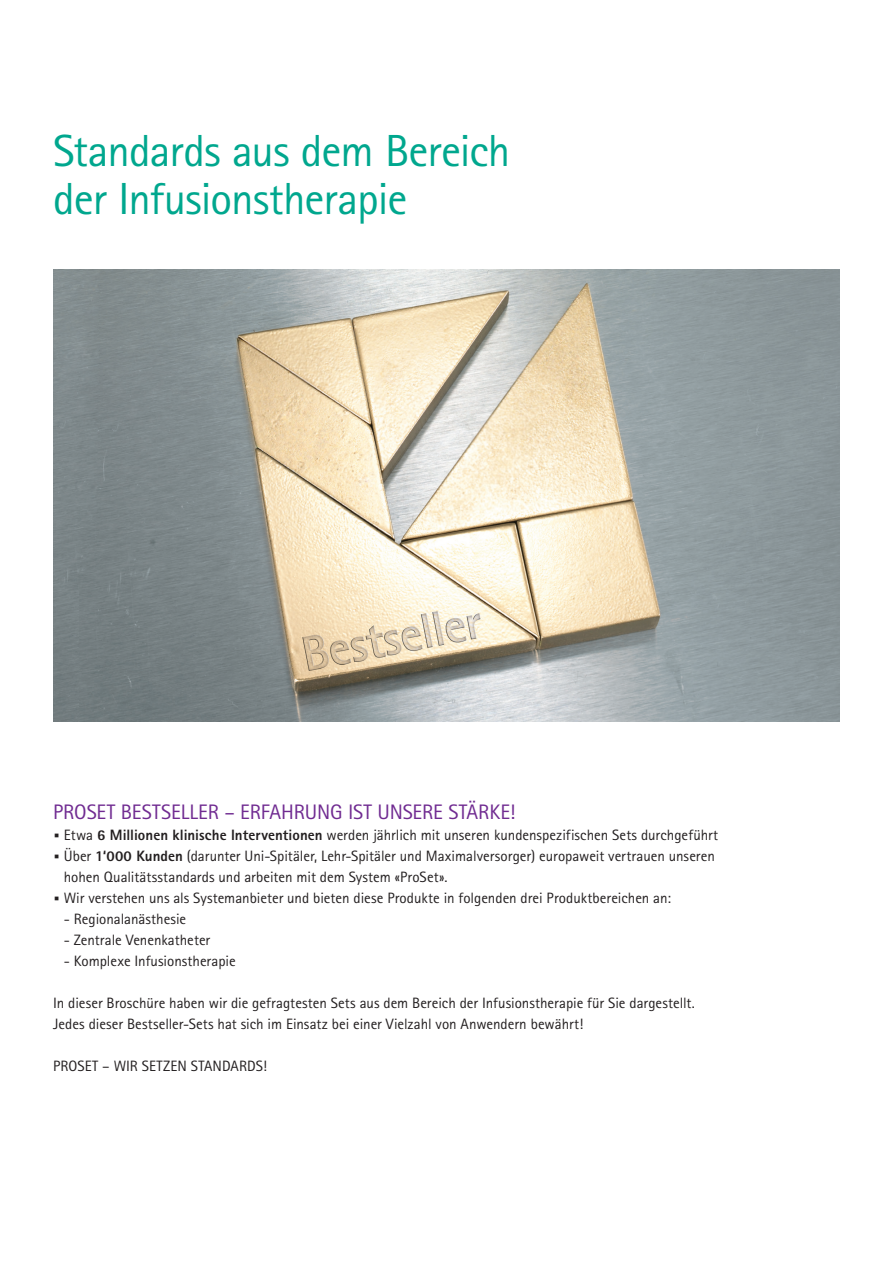
<style>
.page{position:relative;width:893px;height:1263px;background:#fff}
.page>*{position:absolute;margin:0;border:0;box-sizing:border-box;transform-origin:0 0}
.t1{font:45px/48px "Rotis Sans Serif Pro";letter-spacing:-.02em;color:#00a78e}
.t2{font:21px "Rotis Sans Serif Pro";letter-spacing:-.01em;color:#702b91}
.t3{font:15px/21px "Rotis Sans Serif Pro";color:#231f20}
.s1{font-weight:800;font-size:30px}
.s2{font-weight:800}
</style>
<div class="page">
<img style="left:53px;top:269px;width:787px;height:453px">
<h1 class="t1" style="left:53px;top:127px;width:459px">Standards aus dem Bereich der Infusionstherapie</h1>
<h2 class="t2" style="left:53px;top:800px;width:464px">PROSET BESTSELLER – ERFAHRUNG IST UNSERE STÄRKE!</h2>
<p class="t3" style="left:53px;top:825px;width:667px"><span class="s1">·</span> Etwa <span class="s2">6 Millionen klinische Interventionen</span> werden jährlich mit unseren kundenspezifischen Sets durchgeführt</p>
<p class="t3" style="left:53px;top:846px;width:663px"><span class="s1">·</span> Über <span class="s2">1‘000 Kunden</span> (darunter Uni-Spitäler, Lehr-Spitäler und Maximalversorger) europaweit vertrauen unseren</p>
<p class="t3" style="left:64px;top:867px;width:385px">hohen Qualitätsstandards und arbeiten mit dem System «ProSet».</p>
<p class="t3" style="left:53px;top:888px;width:619px"><span class="s1">·</span> Wir verstehen uns als Systemanbieter und bieten diese Produkte in folgenden drei Produktbereichen an:</p>
<p class="t3" style="left:64px;top:909px;width:124px">- Regionalanästhesie</p>
<p class="t3" style="left:64px;top:930px;width:148px">- Zentrale Venenkatheter</p>
<p class="t3" style="left:64px;top:951px;width:174px">- Komplexe Infusionstherapie</p>
<p class="t3" style="left:53px;top:993px;width:643px">In dieser Broschüre haben wir die gefragtesten Sets aus dem Bereich der Infusionstherapie für Sie dargestellt.<br>Jedes dieser Bestseller-Sets hat sich im Einsatz bei einer Vielzahl von Anwendern bewährt!</p>
<p class="t3" style="left:53px;top:1056px;width:215px">PROSET – WIR SETZEN STANDARDS!</p>
</div>
